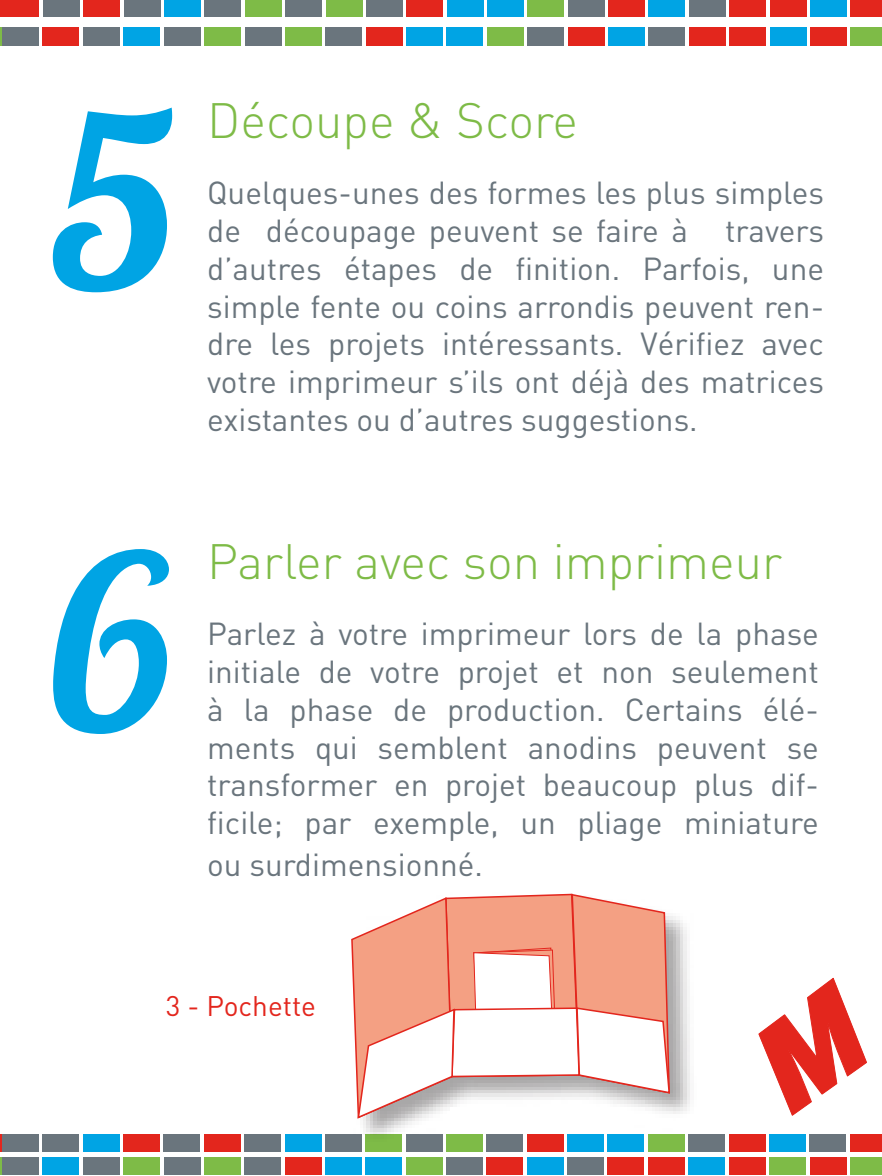
<style>
.page{position:relative;width:882px;height:1176px;background:#fff}
.page>*{position:absolute;margin:0;border:0;box-sizing:border-box;transform-origin:0 0}
.t1{font:245px "Lobster 1.4";color:#00a4e4}
.t2{font:300 49px "DIN";color:#7ebb47}
.t3{font:31.5px/37.8px "DIN";color:#6a757d;text-align:justify}
.t4{font:28px "DIN";color:#e3261d}
</style>
<div class="page">
<svg style="left:0;top:1134px;width:2px;height:41px"></svg>
<svg style="left:0;top:0;width:2px;height:17px"></svg>
<svg style="left:0;top:27px;width:2px;height:19px"></svg>
<div style="left:850px;top:1157px;width:32px;height:18px;background:#7ebb47"></div>
<div style="left:729px;top:1157px;width:36px;height:18px;background:#e3261d"></div>
<div style="left:770px;top:1157px;width:36px;height:18px;background:#7ebb47"></div>
<div style="left:810px;top:1157px;width:36px;height:18px;background:#e3261d"></div>
<div style="left:689px;top:1157px;width:36px;height:18px;background:#00a4e4"></div>
<div style="left:648px;top:1157px;width:37px;height:18px;background:#e3261d"></div>
<div style="left:608px;top:1157px;width:36px;height:18px;background:#e3261d"></div>
<div style="left:567px;top:1157px;width:37px;height:18px;background:#6a757d"></div>
<div style="left:527px;top:1157px;width:36px;height:18px;background:#00a4e4"></div>
<div style="left:325px;top:1157px;width:37px;height:18px;background:#00a4e4"></div>
<div style="left:285px;top:1157px;width:36px;height:18px;background:#e3261d"></div>
<div style="left:245px;top:1157px;width:36px;height:18px;background:#6a757d"></div>
<div style="left:366px;top:1157px;width:36px;height:18px;background:#00a4e4"></div>
<div style="left:83px;top:1157px;width:36px;height:18px;background:#6a757d"></div>
<div style="left:406px;top:1157px;width:36px;height:18px;background:#7ebb47"></div>
<div style="left:124px;top:1157px;width:36px;height:18px;background:#7ebb47"></div>
<div style="left:446px;top:1157px;width:37px;height:18px;background:#6a757d"></div>
<div style="left:164px;top:1157px;width:36px;height:18px;background:#6a757d"></div>
<div style="left:43px;top:1157px;width:36px;height:18px;background:#00a4e4"></div>
<div style="left:2px;top:1157px;width:37px;height:18px;background:#6a757d"></div>
<div style="left:487px;top:1157px;width:36px;height:18px;background:#e3261d"></div>
<div style="left:204px;top:1157px;width:37px;height:18px;background:#7ebb47"></div>
<div style="left:850px;top:1134px;width:32px;height:18px;background:#e3261d"></div>
<div style="left:810px;top:1134px;width:36px;height:18px;background:#6a757d"></div>
<div style="left:769px;top:1134px;width:37px;height:18px;background:#00a4e4"></div>
<div style="left:568px;top:1134px;width:36px;height:18px;background:#00a4e4"></div>
<div style="left:527px;top:1134px;width:37px;height:18px;background:#e3261d"></div>
<div style="left:487px;top:1134px;width:36px;height:18px;background:#6a757d"></div>
<div style="left:608px;top:1134px;width:36px;height:18px;background:#00a4e4"></div>
<div style="left:164px;top:1134px;width:36px;height:18px;background:#6a757d"></div>
<div style="left:43px;top:1134px;width:36px;height:18px;background:#6a757d"></div>
<div style="left:83px;top:1134px;width:36px;height:18px;background:#00a4e4"></div>
<div style="left:123px;top:1134px;width:37px;height:18px;background:#e3261d"></div>
<div style="left:2px;top:1134px;width:36px;height:18px;background:#6a757d"></div>
<div style="left:325px;top:1134px;width:37px;height:18px;background:#6a757d"></div>
<div style="left:648px;top:1134px;width:37px;height:18px;background:#7ebb47"></div>
<div style="left:366px;top:1134px;width:36px;height:18px;background:#7ebb47"></div>
<div style="left:689px;top:1134px;width:36px;height:18px;background:#6a757d"></div>
<div style="left:406px;top:1134px;width:37px;height:18px;background:#6a757d"></div>
<div style="left:285px;top:1134px;width:36px;height:18px;background:#00a4e4"></div>
<div style="left:245px;top:1134px;width:36px;height:18px;background:#6a757d"></div>
<div style="left:204px;top:1134px;width:36px;height:18px;background:#e3261d"></div>
<div style="left:729px;top:1134px;width:36px;height:18px;background:#e3261d"></div>
<div style="left:447px;top:1134px;width:36px;height:18px;background:#7ebb47"></div>
<div style="left:851px;top:0;width:31px;height:17px;background:#e3261d"></div>
<div style="left:810px;top:0;width:37px;height:17px;background:#00a4e4"></div>
<div style="left:770px;top:0;width:36px;height:17px;background:#e3261d"></div>
<div style="left:729px;top:0;width:37px;height:17px;background:#e3261d"></div>
<div style="left:689px;top:0;width:36px;height:17px;background:#6a757d"></div>
<div style="left:649px;top:0;width:36px;height:17px;background:#00a4e4"></div>
<div style="left:447px;top:0;width:36px;height:17px;background:#00a4e4"></div>
<div style="left:407px;top:0;width:36px;height:17px;background:#e3261d"></div>
<div style="left:366px;top:0;width:36px;height:17px;background:#6a757d"></div>
<div style="left:487px;top:0;width:36px;height:17px;background:#00a4e4"></div>
<div style="left:43px;top:0;width:36px;height:17px;background:#6a757d"></div>
<div style="left:3px;top:0;width:36px;height:17px;background:#e3261d"></div>
<div style="left:205px;top:0;width:36px;height:17px;background:#6a757d"></div>
<div style="left:528px;top:0;width:36px;height:17px;background:#7ebb47"></div>
<div style="left:245px;top:0;width:36px;height:17px;background:#7ebb47"></div>
<div style="left:568px;top:0;width:36px;height:17px;background:#6a757d"></div>
<div style="left:286px;top:0;width:36px;height:17px;background:#6a757d"></div>
<div style="left:164px;top:0;width:37px;height:17px;background:#00a4e4"></div>
<div style="left:124px;top:0;width:36px;height:17px;background:#6a757d"></div>
<div style="left:84px;top:0;width:36px;height:17px;background:#e3261d"></div>
<div style="left:608px;top:0;width:37px;height:17px;background:#e3261d"></div>
<div style="left:326px;top:0;width:36px;height:17px;background:#7ebb47"></div>
<div style="left:810px;top:27px;width:37px;height:19px;background:#e3261d"></div>
<div style="left:851px;top:27px;width:31px;height:19px;background:#7ebb47"></div>
<div style="left:770px;top:27px;width:36px;height:19px;background:#00a4e4"></div>
<div style="left:730px;top:27px;width:36px;height:19px;background:#e3261d"></div>
<div style="left:689px;top:27px;width:36px;height:19px;background:#e3261d"></div>
<div style="left:649px;top:27px;width:36px;height:19px;background:#6a757d"></div>
<div style="left:608px;top:27px;width:36px;height:19px;background:#00a4e4"></div>
<div style="left:406px;top:27px;width:37px;height:19px;background:#00a4e4"></div>
<div style="left:366px;top:27px;width:36px;height:19px;background:#e3261d"></div>
<div style="left:326px;top:27px;width:36px;height:19px;background:#6a757d"></div>
<div style="left:447px;top:27px;width:36px;height:19px;background:#00a4e4"></div>
<div style="left:2px;top:27px;width:36px;height:19px;background:#6a757d"></div>
<div style="left:164px;top:27px;width:36px;height:19px;background:#6a757d"></div>
<div style="left:487px;top:27px;width:36px;height:19px;background:#7ebb47"></div>
<div style="left:204px;top:27px;width:37px;height:19px;background:#7ebb47"></div>
<div style="left:528px;top:27px;width:36px;height:19px;background:#6a757d"></div>
<div style="left:245px;top:27px;width:36px;height:19px;background:#6a757d"></div>
<div style="left:124px;top:27px;width:36px;height:19px;background:#00a4e4"></div>
<div style="left:83px;top:27px;width:36px;height:19px;background:#6a757d"></div>
<div style="left:43px;top:27px;width:36px;height:19px;background:#e3261d"></div>
<div style="left:568px;top:27px;width:36px;height:19px;background:#e3261d"></div>
<div style="left:285px;top:27px;width:37px;height:19px;background:#7ebb47"></div>
<svg style="left:758px;top:978px;width:109px;height:138px"></svg>
<div style="left:350px;top:892px;width:346px;height:252px;background:#231f20;opacity:.4"></div>
<svg style="left:350px;top:893px;width:321px;height:227px"></svg>
<h1 class="t1" style="left:49px;top:46px;width:128px">5</h1>
<h2 class="t2" style="left:207px;top:90px;width:372px">Découpe &amp; Score</h2>
<p class="t3" style="left:207px;top:173px;width:618px">Quelques-unes des formes les plus simples de découpage peuvent se faire à travers d’autres étapes de finition. Parfois, une simple fente ou coins arrondis peuvent ren&shy;dre les projets intéressants. Vérifiez avec votre imprimeur s’ils ont déjà des matrices existantes ou d’autres suggestions.</p>
<h1 class="t1" style="left:49px;top:488px;width:123px">6</h1>
<h2 class="t2" style="left:207px;top:531px;width:577px">Parler avec son imprimeur</h2>
<p class="t3" style="left:207px;top:614px;width:613px">Parlez à votre imprimeur lors de la phase initiale de votre projet et non seulement à la phase de production. Certains élé&shy;ments qui semblent anodins peuvent se transformer en projet beaucoup plus dif&shy;ficile; par exemple, un pliage miniature</p>
<p class="t3" style="left:207px;top:845px;width:277px">ou surdimensionné.</p>
<p class="t4" style="left:166px;top:988px;width:152px">3 - Pochette</p>
</div>
